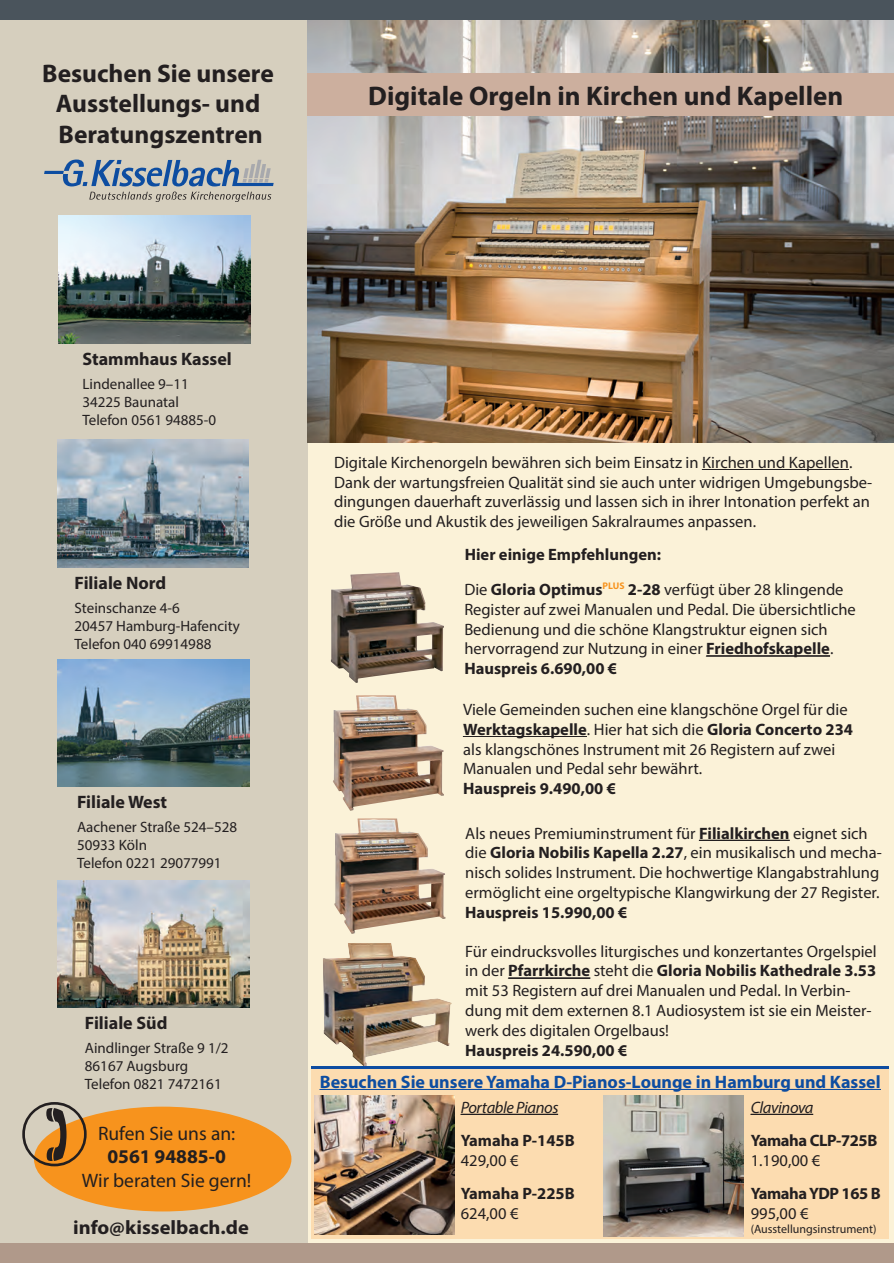
<style>
.page{position:relative;width:894px;height:1263px;background:#fff}
.page>*{position:absolute;margin:0;border:0;box-sizing:border-box;transform-origin:0 0}
.t1{font:700 27px "Myriad Pro";color:#231f20}
.t2{font:700 25.5px/30.6px "Myriad Pro";color:#231f20;text-align:center}
.t3{font:19.5px/23.4px "Myriad Pro";color:#231f20;text-align:center}
.t4{font:700 19.5px "Myriad Pro";color:#231f20;scale:1.05 1}
.t5{font:700 18px "Myriad Pro";color:#0d4da1}
.t6{font:700 18px "Myriad Pro";color:#231f20}
.t7{font:16.5px/19.8px "Myriad Pro";color:#231f20}
.t8{font:700 16.5px/34.5px "Myriad Pro";color:#231f20}
.t9{font:700 16.5px/33.3px "Myriad Pro";letter-spacing:-.025em;color:#231f20}
.t10{font:italic 16.5px/33.3px "Myriad Pro";letter-spacing:-.025em;color:#231f20}
.t11{font:15px/18px "Myriad Pro";color:#231f20}
.t12{font:12px "Myriad Pro";color:#231f20}
.s1{font-weight:700}
.s2{font-weight:400}
.s3{font-weight:700;font-style:normal}
.s4{font-weight:400;font-style:italic}
</style>
<div class="page">
<div style="left:0;top:0;width:893px;height:1263px;background:#fbf2d8"></div>
<div style="left:0;top:0;width:307px;height:1263px;background:#d6cfbe"></div>
<img style="left:57px;top:880px;width:192px;height:128px">
<img style="left:57px;top:659px;width:192px;height:128px">
<img style="left:57px;top:440px;width:192px;height:127px">
<img style="left:58px;top:216px;width:192px;height:127px">
<div style="left:34px;top:1107px;width:257px;height:104px;background:#f7931d;border-radius:50%"></div>
<svg style="left:89px;top:192px;width:182px;height:10px"></svg>
<svg style="left:44px;top:160px;width:229px;height:26px"></svg>
<img style="left:331px;top:572px;width:113px;height:111px">
<img style="left:333px;top:695px;width:111px;height:116px">
<svg style="left:702px;top:469px;width:146px;height:1px"></svg>
<img style="left:322px;top:943px;width:129px;height:124px">
<svg style="left:706px;top:655px;width:123px;height:1px"></svg>
<svg style="left:463px;top:736px;width:123px;height:1px"></svg>
<svg style="left:699px;top:840px;width:90px;height:1px"></svg>
<svg style="left:508px;top:978px;width:82px;height:1px"></svg>
<img style="left:307px;top:19px;width:586px;height:423px">
<img style="left:334px;top:818px;width:111px;height:116px">
<div style="left:307px;top:73px;width:586px;height:43px;background:#ccaf9e"></div>
<div style="left:311px;top:1068px;width:577px;height:171px;background:#fcdcb0"></div>
<svg style="left:460px;top:1114px;width:98px;height:1px"></svg>
<svg style="left:750px;top:1114px;width:63px;height:1px"></svg>
<svg style="left:320px;top:1089px;width:560px;height:1px"></svg>
<hr style="left:311px;top:1067px;width:577px;height:2px;background:#0d4da1">
<img style="left:314px;top:1095px;width:140px;height:140px">
<img style="left:603px;top:1096px;width:140px;height:140px">
<div style="left:0;top:0;width:893px;height:19px;background:#4a545c"></div>
<div style="left:0;top:1244px;width:893px;height:19px;background:#b0998a"></div>
<svg style="left:34px;top:1116px;width:53px;height:49px"></svg>
<p class="t2" style="left:42px;top:60px;width:233px">Besuchen Sie unsere<br>Ausstellungs- und<br>Beratungszentren</p>
<p class="t1" style="left:368px;top:85px;width:476px">Digitale Orgeln in Kirchen und Kapellen</p>
<p class="t6" style="left:82px;top:352px;width:151px">Stammhaus Kassel</p>
<p class="t11" style="left:82px;top:376px;width:135px">Lindenallee 9–11<br>34225 Baunatal<br>Telefon 0561 94885-0</p>
<p class="t6" style="left:75px;top:576px;width:93px">Filiale Nord</p>
<p class="t11" style="left:75px;top:600px;width:167px">Steinschanze 4-6<br>20457 Hamburg-Hafencity<br>Telefon 040 69914988</p>
<p class="t6" style="left:77px;top:795px;width:92px">Filiale West</p>
<p class="t11" style="left:77px;top:819px;width:161px">Aachener Straße 524–528<br>50933 Köln<br>Telefon 0221 29077991</p>
<p class="t6" style="left:85px;top:1016px;width:84px">Filiale Süd</p>
<p class="t11" style="left:85px;top:1040px;width:145px">Aindlinger Straße 9 1/2<br>86167 Augsburg<br>Telefon 0821 7472161</p>
<p class="t3" style="left:82px;top:1123px;width:171px">Rufen Sie uns an:<br><span class="s1">0561 94885-0<br></span>Wir beraten Sie gern!</p>
<p class="t4" style="left:73px;top:1220px;width:169px">info@kisselbach.de</p>
<p class="t7" style="left:334px;top:454px;width:539px">Digitale Kirchenorgeln bewähren sich beim Einsatz in Kirchen und Kapellen.<br>Dank der wartungsfreien Qualität sind sie auch unter widrigen Umgebungsbe&shy;dingungen dauerhaft zuverlässig und lassen sich in ihrer Intonation perfekt an die Größe und Akustik des jeweiligen Sakralraumes anpassen.</p>
<p class="t8" style="left:464px;top:539px;width:380px">Hier einige Empfehlungen:<br><span class="s2">Die</span> Gloria Optimus<sup>PLUS</sup> 2-28 <span class="s2">verfügt über 28 klingende</span></p>
<p class="t7" style="left:464px;top:601px;width:393px">Register auf zwei Manualen und Pedal. Die übersichtliche Bedienung und die schöne Klangstruktur eignen sich hervorragend zur Nutzung in einer <span class="s1">Friedhofskapelle</span>.<br><span class="s1">Hauspreis 6.690,00 €</span></p>
<p class="t7" style="left:463px;top:701px;width:391px">Viele Gemeinden suchen eine klangschöne Orgel für die <span class="s1">Werktagskapelle</span>. Hier hat sich die <span class="s1">Gloria Concerto 234 </span>als klangschönes Instrument mit 26 Registern auf zwei Manualen und Pedal sehr bewährt.<br><span class="s1">Hauspreis 9.490,00 €</span></p>
<p class="t7" style="left:465px;top:824px;width:418px">Als neues Premiuminstrument für <span class="s1">Filialkirchen</span> eignet sich die <span class="s1">Gloria Nobilis Kapella 2.27</span>, ein musikalisch und mecha&shy;nisch solides Instrument. Die hochwertige Klangabstrahlung ermöglicht eine orgeltypische Klangwirkung der 27 Register.<br><span class="s1">Hauspreis 15.990,00 €</span></p>
<p class="t7" style="left:465px;top:942px;width:413px">Für eindrucksvolles liturgisches und konzertantes Orgelspiel in der <span class="s1">Pfarrkirche</span> steht die <span class="s1">Gloria Nobilis Kathedrale 3.53 </span>mit 53 Registern auf drei Manualen und Pedal. In Verbin&shy;dung mit dem externen 8.1 Audiosystem ist sie ein Meister&shy;werk des digitalen Orgelbaus!<br><span class="s1">Hauspreis 24.590,00 €</span></p>
<p class="t5" style="left:320px;top:1075px;width:562px">Besuchen Sie unsere Yamaha D-Pianos-Lounge in Hamburg und Kassel</p>
<p class="t10" style="left:460px;top:1092px;width:115px">Portable Pianos<br><span class="s3">Yamaha P-145B</span></p>
<p class="t8" style="left:460px;top:1145px;width:115px;line-height:33.3px"><span class="s2">429,00 €<br></span>Yamaha P-225B</p>
<p class="t7" style="left:460px;top:1204px;width:59px">624,00 €</p>
<p class="t9" style="left:750px;top:1092px;width:128px"><span class="s4">Clavinova<br></span>Yamaha CLP-725B</p>
<p class="t9" style="left:750px;top:1145px;width:131px"><span class="s2">1.190,00 €<br></span>Yamaha YDP 165 B</p>
<p class="t7" style="left:750px;top:1205px;width:59px">995,00 €</p>
<p class="t12" style="left:750px;top:1224px;width:127px">(Ausstellungsinstrument)</p>
</div>
